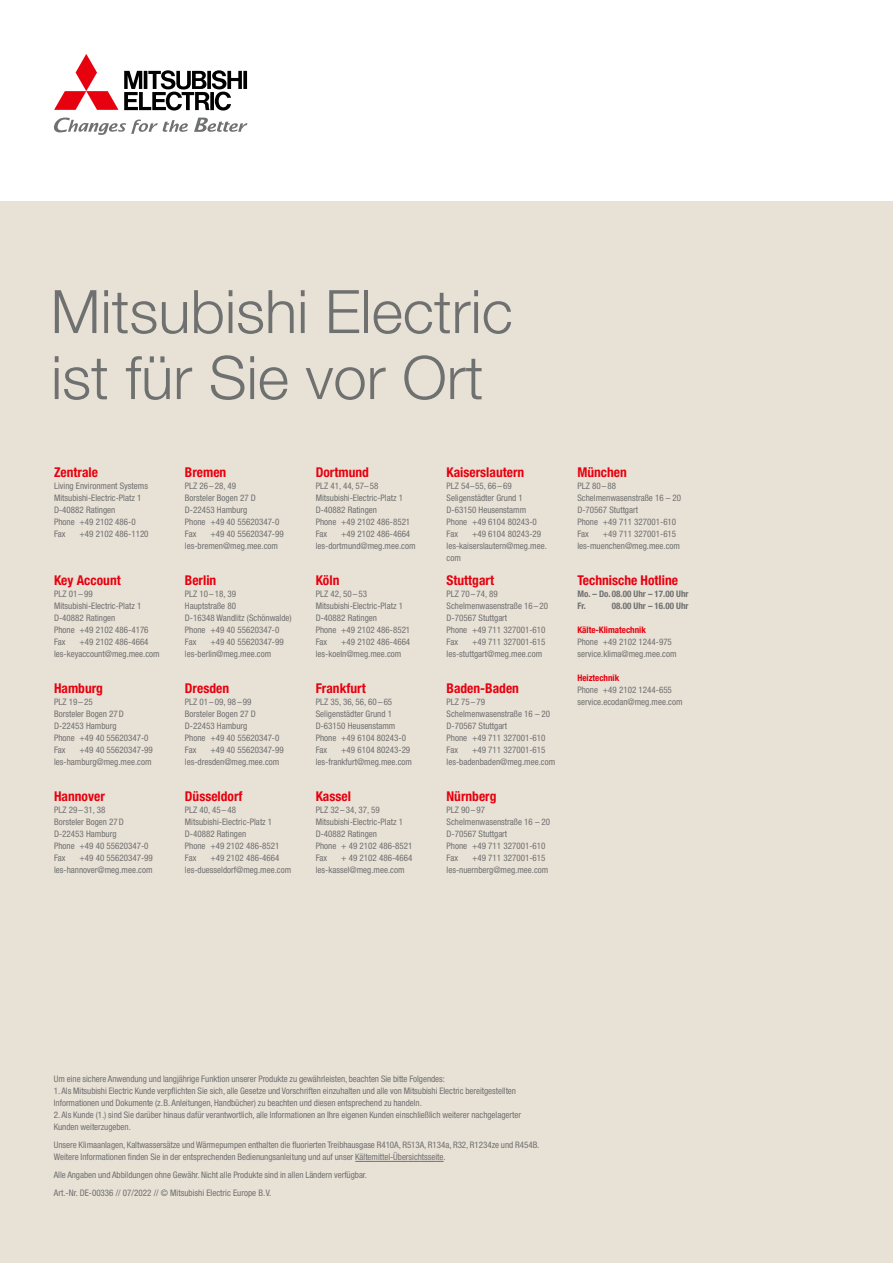
<style>
.page{position:relative;width:893px;height:1263px;background:#fff}
.page>*{position:absolute;margin:0;border:0;box-sizing:border-box;transform-origin:0 0}
.t1{font:300 60px/66px "Helvetica Neue LT Pro";color:#6f7070}
.t2{font:700 condensed 13.5px "Helvetica Neue LT Pro";color:#e7000e}
.t3{font:condensed 9px/12px "Helvetica Neue LT Pro";color:#6f7070}
.t4{font:700 condensed 9px/12px "Helvetica Neue LT Pro";color:#6f7070}
.t5{font:700 condensed 9px "Helvetica Neue LT Pro";color:#e7000e}
</style>
<div class="page">
<div style="left:0;top:202px;width:893px;height:1061px;background:#e8e1d6"></div>
<hr style="left:355px;top:1161px;width:89px;height:1px;background:#6f7070">
<svg style="left:54px;top:118px;width:193px;height:17px"></svg>
<svg style="left:54px;top:54px;width:193px;height:57px"></svg>
<h1 class="t1" style="left:51px;top:277px;width:464px">Mitsubishi Electric ist für Sie vor Ort</h1>
<h2 class="t2" style="left:54px;top:464px;width:45px">Zentrale</h2>
<p class="t3" style="left:54px;top:480px;width:95px">Living Environment Systems<br>Mitsubishi-Electric-Platz 1<br>D-40882 Ratingen<br>Phone +49 2102 486-0<br>Fax</p>
<p class="t3" style="left:80px;top:528px;width:71px">+49 2102 486-1120</p>
<h2 class="t2" style="left:54px;top:572px;width:68px">Key Account</h2>
<p class="t3" style="left:54px;top:588px;width:96px">PLZ 01 –99<br>Mitsubishi-Electric-Platz 1<br>D-40882 Ratingen<br>Phone +49 2102 486-4176<br>Fax</p>
<p class="t3" style="left:54px;top:636px;width:107px;text-indent:26px">+49 2102 486-4664 les-keyaccount@meg.mee.com</p>
<h2 class="t2" style="left:54px;top:680px;width:50px">Hamburg</h2>
<p class="t3" style="left:54px;top:696px;width:96px">PLZ 19 –25<br>Borsteler Bogen 27D<br>D-22453 Hamburg<br>Phone +49 40 55620347-0<br>Fax</p>
<p class="t3" style="left:54px;top:744px;width:100px;text-align:right">+49 40 55620347-99 les-hamburg@meg.mee.com</p>
<h2 class="t2" style="left:54px;top:788px;width:52px">Hannover</h2>
<p class="t3" style="left:54px;top:804px;width:96px">PLZ 29 –31, 38<br>Borsteler Bogen 27D<br>D-22453 Hamburg<br>Phone +49 40 55620347-0<br>Fax</p>
<p class="t3" style="left:54px;top:852px;width:100px;text-align:right">+49 40 55620347-99 les-hannover@meg.mee.com</p>
<h2 class="t2" style="left:185px;top:464px;width:43px">Bremen</h2>
<p class="t3" style="left:185px;top:480px;width:96px">PLZ 26–28, 49<br>Borsteler Bogen 27 D<br>D-22453 Hamburg<br>Phone +49 40 55620347-0<br>Fax</p>
<p class="t3" style="left:185px;top:528px;width:100px;text-indent:26px">+49 40 55620347-99 les-bremen@meg.mee.com</p>
<h2 class="t2" style="left:185px;top:572px;width:33px">Berlin</h2>
<p class="t3" style="left:185px;top:588px;width:108px">PLZ 10–18, 39<br>Hauptstraße 80<br>D-16348 Wandlitz (Schönwalde)<br>Phone +49 40 55620347-0<br>Fax</p>
<p class="t3" style="left:185px;top:636px;width:100px;text-indent:26px">+49 40 55620347-99 les-berlin@meg.mee.com</p>
<h2 class="t2" style="left:185px;top:680px;width:46px">Dresden</h2>
<p class="t3" style="left:185px;top:696px;width:96px">PLZ 01–09, 98 – 99<br>Borsteler Bogen 27 D<br>D-22453 Hamburg<br>Phone +49 40 55620347-0<br>Fax</p>
<p class="t3" style="left:185px;top:744px;width:100px;text-indent:26px">+49 40 55620347-99 les-dresden@meg.mee.com</p>
<h2 class="t2" style="left:185px;top:788px;width:59px">Düsseldorf</h2>
<p class="t3" style="left:185px;top:804px;width:96px">PLZ 40, 45 –48<br>Mitsubishi-Electric-Platz 1<br>D-40882 Ratingen<br>Phone +49 2102 486-8521<br>Fax</p>
<p class="t3" style="left:185px;top:852px;width:108px;text-indent:26px">+49 2102 486-4664 les-duesseldorf@meg.mee.com</p>
<h2 class="t2" style="left:316px;top:464px;width:55px">Dortmund</h2>
<p class="t3" style="left:316px;top:480px;width:96px">PLZ 41, 44, 57–58<br>Mitsubishi-Electric-Platz 1<br>D-40882 Ratingen<br>Phone +49 2102 486-8521<br>Fax</p>
<p class="t3" style="left:316px;top:528px;width:101px;text-indent:26px">+49 2102 486-4664 les-dortmund@meg.mee.com</p>
<h2 class="t2" style="left:316px;top:572px;width:25px">Köln</h2>
<p class="t3" style="left:316px;top:588px;width:96px">PLZ 42, 50 – 53<br>Mitsubishi-Electric-Platz 1<br>D-40882 Ratingen<br>Phone +49 2102 486-8521<br>Fax</p>
<p class="t3" style="left:316px;top:636px;width:96px;text-indent:26px">+49 2102 486-4664 les-koeln@meg.mee.com</p>
<h2 class="t2" style="left:316px;top:680px;width:51px">Frankfurt</h2>
<p class="t3" style="left:316px;top:696px;width:92px">PLZ 35, 36, 56, 60 – 65<br>Seligenstädter Grund 1<br>D-63150 Heusenstamm<br>Phone +49 6104 80243-0<br>Fax</p>
<p class="t3" style="left:316px;top:744px;width:98px;text-align:right">+49 6104 80243-29 les-frankfurt@meg.mee.com</p>
<h2 class="t2" style="left:316px;top:788px;width:37px">Kassel</h2>
<p class="t3" style="left:316px;top:804px;width:98px">PLZ 32 – 34, 37, 59<br>Mitsubishi-Electric-Platz 1<br>D-40882 Ratingen<br>Phone + 49 2102 486-8521<br>Fax</p>
<p class="t3" style="left:316px;top:852px;width:98px;text-indent:26px">+ 49 2102 486-4664 les-kassel@meg.mee.com</p>
<h2 class="t2" style="left:447px;top:464px;width:79px">Kaiserslautern</h2>
<p class="t3" style="left:447px;top:480px;width:92px">PLZ 54–55, 66–69<br>Seligenstädter Grund 1<br>D-63150 Heusenstamm<br>Phone +49 6104 80243-0<br>Fax</p>
<p class="t3" style="left:447px;top:528px;width:102px;text-indent:26px">+49 6104 80243-29 les-kaiserslautern@meg.mee. com</p>
<h2 class="t2" style="left:447px;top:572px;width:49px">Stuttgart</h2>
<p class="t3" style="left:447px;top:588px;width:103px">PLZ 70 –74, 89<br>Schelmenwasenstraße 16 – 20<br>D-70567 Stuttgart<br>Phone +49 711 327001-610<br>Fax</p>
<p class="t3" style="left:447px;top:636px;width:100px;text-indent:26px">+49 711 327001-615 les-stuttgart@meg.mee.com</p>
<h2 class="t2" style="left:447px;top:680px;width:74px">Baden-Baden</h2>
<p class="t3" style="left:447px;top:696px;width:105px">PLZ 75 –79<br>Schelmenwasenstraße 16 – 20<br>D-70567 Stuttgart<br>Phone +49 711 327001-610<br>Fax</p>
<p class="t3" style="left:447px;top:744px;width:110px;text-indent:26px">+49 711 327001-615 les-badenbaden@meg.mee.com</p>
<h2 class="t2" style="left:447px;top:788px;width:51px">Nürnberg</h2>
<p class="t3" style="left:447px;top:804px;width:105px">PLZ 90 –97<br>Schelmenwasenstraße 16 – 20<br>D-70567 Stuttgart<br>Phone +49 711 327001-610<br>Fax</p>
<p class="t3" style="left:447px;top:852px;width:103px;text-indent:26px">+49 711 327001-615 les-nuernberg@meg.mee.com</p>
<h2 class="t2" style="left:577px;top:464px;width:51px">München</h2>
<p class="t3" style="left:577px;top:480px;width:105px">PLZ 80 – 88<br>Schelmenwasenstraße 16 – 20<br>D-70567 Stuttgart<br>Phone +49 711 327001-610<br>Fax</p>
<p class="t3" style="left:577px;top:528px;width:104px;text-indent:26px">+49 711 327001-615 les-muenchen@meg.mee.com</p>
<h2 class="t2" style="left:577px;top:572px;width:102px">Technische Hotline</h2>
<p class="t4" style="left:577px;top:588px;width:113px">Mo. – Do. 08.00 Uhr – 17.00 Uhr<br>Fr.</p>
<p class="t4" style="left:612px;top:600px;width:78px">08.00 Uhr – 16.00 Uhr</p>
<p class="t5" style="left:577px;top:624px;width:70px">Kälte-Klimatechnik</p>
<p class="t3" style="left:577px;top:636px;width:101px">Phone +49 2102 1244-975 service.klima@meg.mee.com</p>
<p class="t5" style="left:577px;top:672px;width:43px">Heiztechnik</p>
<p class="t3" style="left:577px;top:684px;width:107px">Phone +49 2102 1244-655 service.ecodan@meg.mee.com</p>
<p class="t3" style="left:54px;top:1073px;width:393px">Um eine sichere Anwendung und langjährige Funktion unserer Produkte zu gewährleisten, beachten Sie bitte Folgendes:</p>
<p class="t3" style="left:54px;top:1085px;width:464px">1. Als Mitsubishi Electric Kunde verpflichten Sie sich, alle Gesetze und Vorschriften einzuhalten und alle von Mitsubishi Electric bereitgestellten<br>Informationen und Dokumente (z.B. Anleitungen, Handbücher) zu beachten und diesen entsprechend zu handeln.</p>
<p class="t3" style="left:54px;top:1109px;width:469px">2. Als Kunde (1.) sind Sie darüber hinaus dafür verantwortlich, alle Informationen an Ihre eigenen Kunden einschließlich weiterer nachgelagerter<br>Kunden weiterzugeben.</p>
<p class="t3" style="left:54px;top:1139px;width:487px">Unsere Klimaanlagen, Kaltwassersätze und Wärmepumpen enthalten die fluorierten Treibhausgase R410A, R513A, R134a, R32, R1234ze und R454B.<br>Weitere Informationen finden Sie in der entsprechenden Bedienungsanleitung und auf unser Kältemittel-Übersichtsseite.</p>
<p class="t3" style="left:54px;top:1166px;width:315px;line-height:18px">Alle Angaben und Abbildungen ohne Gewähr. Nicht alle Produkte sind in allen Ländern verfügbar.<br>Art.-Nr. DE-00336 // 07/2022 // © Mitsubishi Electric Europe B.V.</p>
</div>
